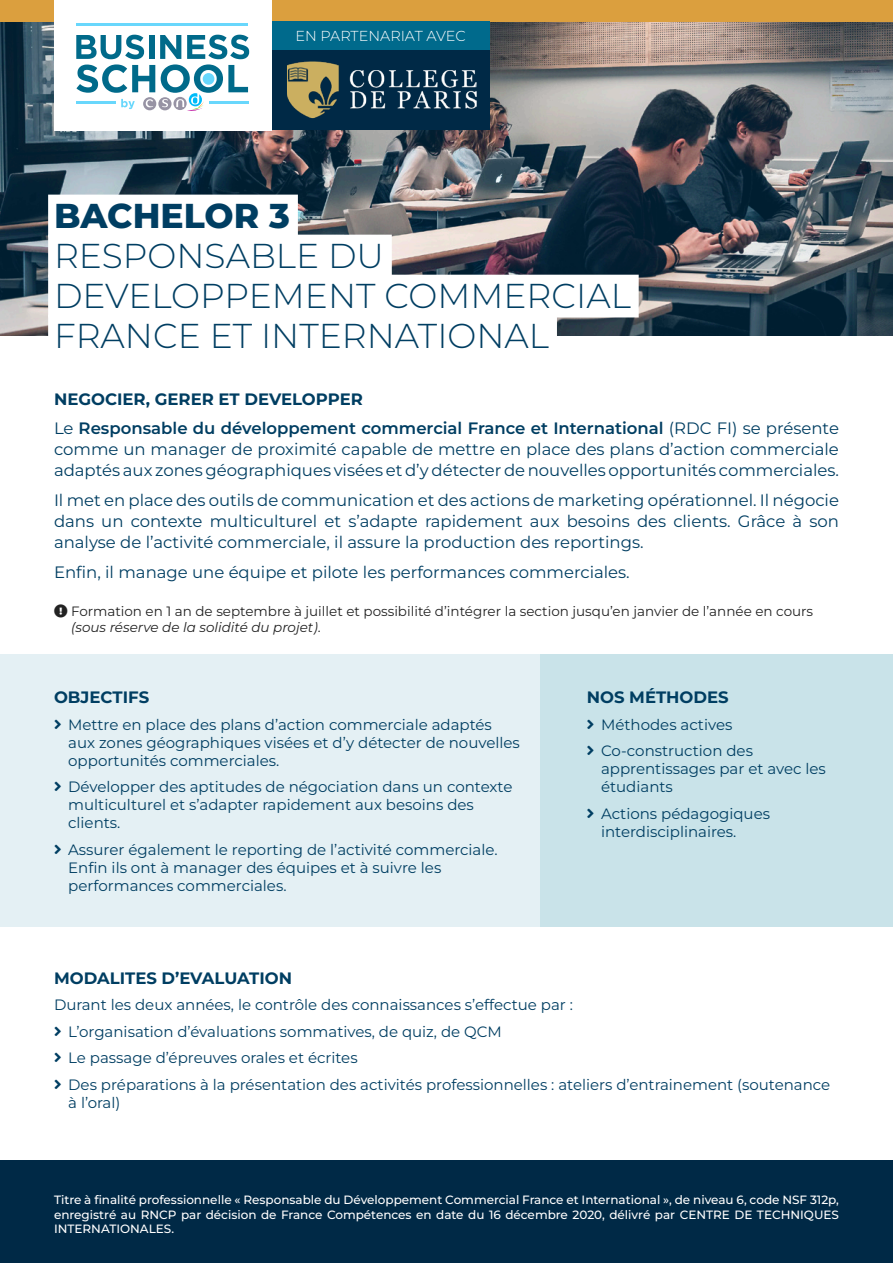
<style>
.page{position:relative;width:893px;height:1263px;background:#fff}
.page>*{position:absolute;margin:0;border:0;box-sizing:border-box;transform-origin:0 0}
.t1{font:300 34.5px/40px "Montserrat";color:#003e62}
.t2{font:800 34.5px "Montserrat";color:#003e62}
.t3{font:16.5px/21px "Montserrat";color:#003e62}
.t4{font:600 16.5px/29.5px "Montserrat";color:#003e62}
.t5{font:700 16.5px "Montserrat";color:#003e62}
.t6{font:15px/18px "Montserrat";color:#003e62}
.t7{font:300 14.4px "Montserrat";color:#fff}
.t8{font:13.5px/16.2px "Montserrat";color:#222}
.t9{font:500 12px/14.4px "Montserrat";color:#fff;text-align:justify}
.s1{font-weight:700}
.s2{font-weight:400}
.s3{font-style:italic}
</style>
<div class="page">
<div style="left:0;top:654px;width:541px;height:273px;background:#e4f0f4"></div>
<div style="left:0;top:1161px;width:893px;height:102px;background:#002946"></div>
<div style="left:541px;top:654px;width:352px;height:273px;background:#c9e3e9"></div>
<img style="left:0;top:21px;width:893px;height:315px">
<div style="left:48px;top:195px;width:250px;height:42px;background:#fff"></div>
<div style="left:48px;top:235px;width:344px;height:42px;background:#fff"></div>
<div style="left:48px;top:275px;width:591px;height:42px;background:#fff"></div>
<div style="left:48px;top:315px;width:509px;height:42px;background:#fff"></div>
<div style="left:0;top:0;width:893px;height:21px;background:#db9f3e"></div>
<div style="left:54px;top:0;width:218px;height:130px;background:#fff"></div>
<div style="left:272px;top:49px;width:217px;height:81px;background:#002946"></div>
<img style="left:287px;top:61px;width:52px;height:57px">
<img style="left:349px;top:70px;width:128px;height:39px">
<svg style="left:76px;top:35px;width:173px;height:76px"></svg>
<div style="left:203px;top:73px;width:11px;height:12px;background:#68d7fc;border-radius:50%"></div>
<hr style="left:77px;top:101px;width:39px;height:3px;background:#68d7fc">
<hr style="left:209px;top:101px;width:39px;height:3px;background:#68d7fc">
<hr style="left:76px;top:23px;width:172px;height:3px;background:#68d7fc">
<div style="left:272px;top:21px;width:217px;height:28px;background:#006a8c"></div>
<p class="t7" style="left:295px;top:26px;width:172px">EN PARTENARIAT AVEC</p>
<h1 class="t2" style="left:54px;top:193px;width:238px">BACHELOR 3</h1>
<h1 class="t1" style="left:54px;top:235px;width:578px">RESPONSABLE DU<br>DEVELOPPEMENT COMMERCIAL<br>FRANCE ET INTERNATIONAL</h1>
<p class="t4" style="left:54px;top:384px;width:786px"><span class="s1">NEGOCIER, GERER ET DEVELOPPER<br></span><span class="s2">Le</span> Responsable du développement commercial France et International <span class="s2">(RDC FI) se présente</span></p>
<p class="t3" style="left:54px;top:439px;width:786px">comme un manager de proximité capable de mettre en place des plans d’action commerciale adaptés aux zones géographiques visées et d’y détecter de nouvelles opportunités commerciales.</p>
<p class="t3" style="left:54px;top:489px;width:786px;text-align:justify">Il met en place des outils de communication et des actions de marketing opérationnel. Il négocie dans un contexte multiculturel et s’adapte rapidement aux besoins des clients. Grâce à son analyse de l’activité commerciale, il assure la production des reportings.</p>
<p class="t3" style="left:54px;top:561px;width:577px">Enfin, il manage une équipe et pilote les performances commerciales.</p>
<p class="t8" style="left:71px;top:603px;width:744px">Formation en 1 an de septembre à juillet et possibilité d’intégrer la section jusqu’en janvier de l’année en cours <span class="s3">(sous réserve de la solidité du projet)</span>.</p>
<p class="t5" style="left:54px;top:686px;width:97px">OBJECTIFS</p>
<p class="t6" style="left:68px;top:715px;width:453px;text-indent:-14px">☑ Mettre en place des plans d’action commerciale adaptés aux zones géographiques visées et d’y détecter de nouvelles opportunités commerciales.</p>
<p class="t6" style="left:68px;top:777px;width:446px;text-indent:-14px">☑ Développer des aptitudes de négociation dans un contexte multiculturel et s’adapter rapidement aux besoins des clients.</p>
<p class="t6" style="left:68px;top:840px;width:431px;text-indent:-14px">☑ Assurer également le reporting de l’activité commerciale.<br>Enfin ils ont à manager des équipes et à suivre les performances commerciales.</p>
<p class="t5" style="left:587px;top:686px;width:143px">NOS MÉTHODES</p>
<p class="t6" style="left:587px;top:715px;width:147px">☑ Méthodes actives</p>
<p class="t6" style="left:601px;top:741px;width:226px;text-indent:-14px">☑ Co-construction des apprentissages par et avec les étudiants</p>
<p class="t6" style="left:601px;top:804px;width:171px;text-indent:-14px">☑ Actions pédagogiques interdisciplinaires.</p>
<p class="t5" style="left:54px;top:967px;width:240px">MODALITES D’EVALUATION</p>
<p class="t6" style="left:54px;top:995px;width:520px">Durant les deux années, le contrôle des connaissances s’effectue par :</p>
<p class="t6" style="left:54px;top:1022px;width:449px">☑ L’organisation d’évaluations sommatives, de quiz, de QCM</p>
<p class="t6" style="left:54px;top:1048px;width:305px">☑ Le passage d’épreuves orales et écrites</p>
<p class="t6" style="left:68px;top:1075px;width:764px;text-indent:-14px">☑ Des préparations à la présentation des activités professionnelles : ateliers d’entrainement (soutenance à l’oral)</p>
<p class="t9" style="left:54px;top:1192px;width:786px">Titre à finalité professionnelle « Responsable du Développement Commercial France et International », de niveau 6, code NSF 312p, enregistré au RNCP par décision de France Compétences en date du 16 décembre 2020, délivré par CENTRE DE TECHNIQUES INTERNATIONALES.</p>
</div>
